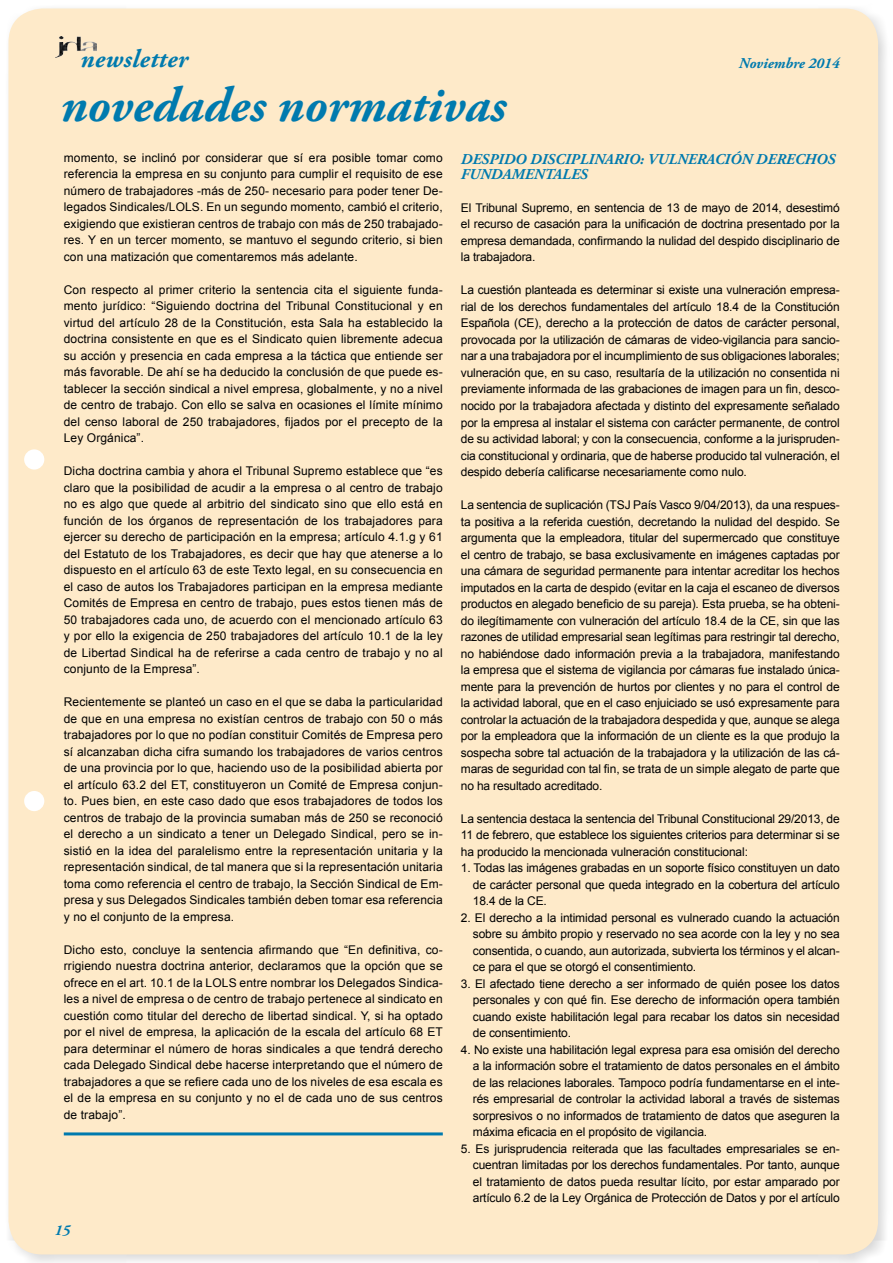
<style>
.page{position:relative;width:893px;height:1263px;background:#fff}
.page>*{position:absolute;margin:0;border:0;box-sizing:border-box;transform-origin:0 0}
.t1{font:italic 700 49.5px "Adobe Garamond Pro";color:#007aae}
.t2{font:italic 700 25.5px "Adobe Garamond Pro";letter-spacing:.015em;color:#007aae}
.t3{font:italic 700 15px/15px "Adobe Garamond Pro";color:#007aae}
.t4{font:12px/16.5px "Arial";letter-spacing:-.01em;color:#000;text-align:justify}
</style>
<div class="page">
<div style="left:4px;top:3px;width:887px;height:1260px;background:#000;opacity:.16"></div>
<div style="left:9px;top:9px;width:869px;height:1245px;background:#feeac9;border-radius:34px"></div>
<hr style="left:64px;top:1132px;width:379px;height:3px;background:#007aae">
<div style="left:24px;top:449px;width:20px;height:21px;background:#fff;border-radius:50%"></div>
<div style="left:24px;top:791px;width:20px;height:20px;background:#fff;border-radius:50%"></div>
<img style="left:56px;top:36px;width:40px;height:21px">
<h2 class="t2" style="left:81px;top:45px;width:109px">newsletter</h2>
<p class="t3" style="left:739px;top:56px;width:102px">Noviembre 2014</p>
<h1 class="t1" style="left:60px;top:77px;width:447px">novedades normativas</h1>
<p class="t4" style="left:64px;top:149px;width:380px">momento, se inclinó por considerar que sí era posible tomar como referencia la empresa en su conjunto para cumplir el requisito de ese número de trabajadores -más de 250- necesario para poder tener De&shy;legados Sindicales/LOLS. En un segundo momento, cambió el criterio, exigiendo que existieran centros de trabajo con más de 250 trabajado&shy;res. Y en un tercer momento, se mantuvo el segundo criterio, si bien con una matización que comentaremos más adelante.</p>
<p class="t4" style="left:64px;top:281px;width:380px">Con respecto al primer criterio la sentencia cita el siguiente funda&shy;mento jurídico: “Siguiendo doctrina del Tribunal Constitucional y en virtud del artículo 28 de la Constitución, esta Sala ha establecido la doctrina consistente en que es el Sindicato quien libremente adecua su acción y presencia en cada empresa a la táctica que entiende ser más favorable. De ahí se ha deducido la conclusión de que puede es&shy;tablecer la sección sindical a nivel empresa, globalmente, y no a nivel de centro de trabajo. Con ello se salva en ocasiones el límite mínimo del censo laboral de 250 trabajadores, fijados por el precepto de la Ley Orgánica”.</p>
<p class="t4" style="left:64px;top:463px;width:380px">Dicha doctrina cambia y ahora el Tribunal Supremo establece que “es claro que la posibilidad de acudir a la empresa o al centro de trabajo no es algo que quede al arbitrio del sindicato sino que ello está en función de los órganos de representación de los trabajadores para ejercer su derecho de participación en la empresa; artículo 4.1.g y 61 del Estatuto de los Trabajadores, es decir que hay que atenerse a lo dispuesto en el artículo 63 de este Texto legal, en su consecuencia en el caso de autos los Trabajadores participan en la empresa mediante Comités de Empresa en centro de trabajo, pues estos tienen más de 50 trabajadores cada uno, de acuerdo con el mencionado artículo 63 y por ello la exigencia de 250 trabajadores del artículo 10.1 de la ley de Libertad Sindical ha de referirse a cada centro de trabajo y no al conjunto de la Empresa”.</p>
<p class="t4" style="left:64px;top:694px;width:380px">Recientemente se planteó un caso en el que se daba la particularidad de que en una empresa no existían centros de trabajo con 50 o más trabajadores por lo que no podían constituir Comités de Empresa pero sí alcanzaban dicha cifra sumando los trabajadores de varios centros de una provincia por lo que, haciendo uso de la posibilidad abierta por el artículo 63.2 del ET, constituyeron un Comité de Empresa conjun&shy;to. Pues bien, en este caso dado que esos trabajadores de todos los centros de trabajo de la provincia sumaban más de 250 se reconoció el derecho a un sindicato a tener un Delegado Sindical, pero se in&shy;sistió en la idea del paralelismo entre la representación unitaria y la representación sindical, de tal manera que si la representación unitaria toma como referencia el centro de trabajo, la Sección Sindical de Em&shy;presa y sus Delegados Sindicales también deben tomar esa referencia y no el conjunto de la empresa.</p>
<p class="t4" style="left:64px;top:941px;width:381px">Dicho esto, concluye la sentencia afirmando que “En definitiva, co&shy;rrigiendo nuestra doctrina anterior, declaramos que la opción que se ofrece en el art. 10.1 de la LOLS entre nombrar los Delegados Sindica&shy;les a nivel de empresa o de centro de trabajo pertenece al sindicato en cuestión como titular del derecho de libertad sindical. Y, si ha optado por el nivel de empresa, la aplicación de la escala del artículo 68 ET para determinar el número de horas sindicales a que tendrá derecho cada Delegado Sindical debe hacerse interpretando que el número de trabajadores a que se refiere cada uno de los niveles de esa escala es el de la empresa en su conjunto y no el de cada uno de sus centros de trabajo”.</p>
<p class="t3" style="left:55px;top:1223px;width:17px">15</p>
<p class="t3" style="left:461px;top:152px;width:376px">DESPIDO DISCIPLINARIO: VULNERACIÓN DERECHOS<br>FUNDAMENTALES</p>
<p class="t4" style="left:461px;top:200px;width:380px">El Tribunal Supremo, en sentencia de 13 de mayo de 2014, desestimó el recurso de casación para la unificación de doctrina presentado por la empresa demandada, confirmando la nulidad del despido disciplinario de la trabajadora.</p>
<p class="t4" style="left:461px;top:282px;width:380px">La cuestión planteada es determinar si existe una vulneración empresa&shy;rial de los derechos fundamentales del artículo 18.4 de la Constitución Española (CE), derecho a la protección de datos de carácter personal, provocada por la utilización de cámaras de video-vigilancia para sancio&shy;nar a una trabajadora por el incumplimiento de sus obligaciones laborales; vulneración que, en su caso, resultaría de la utilización no consentida ni previamente informada de las grabaciones de imagen para un fin, desco&shy;nocido por la trabajadora afectada y distinto del expresamente señalado por la empresa al instalar el sistema con carácter permanente, de control de su actividad laboral; y con la consecuencia, conforme a la jurispruden&shy;cia constitucional y ordinaria, que de haberse producido tal vulneración, el despido debería calificarse necesariamente como nulo.</p>
<p class="t4" style="left:461px;top:497px;width:380px">La sentencia de suplicación (TSJ País Vasco 9/04/2013), da una respues&shy;ta positiva a la referida cuestión, decretando la nulidad del despido. Se argumenta que la empleadora, titular del supermercado que constituye el centro de trabajo, se basa exclusivamente en imágenes captadas por una cámara de seguridad permanente para intentar acreditar los hechos imputados en la carta de despido (evitar en la caja el escaneo de diversos productos en alegado beneficio de su pareja). Esta prueba, se ha obteni&shy;do ilegítimamente con vulneración del artículo 18.4 de la CE, sin que las razones de utilidad empresarial sean legítimas para restringir tal derecho, no habiéndose dado información previa a la trabajadora, manifestando la empresa que el sistema de vigilancia por cámaras fue instalado única&shy;mente para la prevención de hurtos por clientes y no para el control de la actividad laboral, que en el caso enjuiciado se usó expresamente para controlar la actuación de la trabajadora despedida y que, aunque se alega por la empleadora que la información de un cliente es la que produjo la sospecha sobre tal actuación de la trabajadora y la utilización de las cá&shy;maras de seguridad con tal fin, se trata de un simple alegato de parte que no ha resultado acreditado.</p>
<p class="t4" style="left:461px;top:810px;width:380px">La sentencia destaca la sentencia del Tribunal Constitucional 29/2013, de 11 de febrero, que establece los siguientes criterios para determinar si se ha producido la mencionada vulneración constitucional:</p>
<p class="t4" style="left:473px;top:860px;width:368px;text-indent:-12px">1. Todas las imágenes grabadas en un soporte físico constituyen un dato de carácter personal que queda integrado en la cobertura del artículo 18.4 de la CE.</p>
<p class="t4" style="left:473px;top:909px;width:368px;text-indent:-12px">2. El derecho a la intimidad personal es vulnerado cuando la actuación sobre su ámbito propio y reservado no sea acorde con la ley y no sea consentida, o cuando, aun autorizada, subvierta los términos y el alcan&shy;ce para el que se otorgó el consentimiento.</p>
<p class="t4" style="left:473px;top:975px;width:368px;text-indent:-12px">3. El afectado tiene derecho a ser informado de quién posee los datos personales y con qué fin. Ese derecho de información opera también cuando existe habilitación legal para recabar los datos sin necesidad de consentimiento.</p>
<p class="t4" style="left:473px;top:1041px;width:368px;text-indent:-12px">4. No existe una habilitación legal expresa para esa omisión del derecho a la información sobre el tratamiento de datos personales en el ámbito de las relaciones laborales. Tampoco podría fundamentarse en el inte&shy;rés empresarial de controlar la actividad laboral a través de sistemas sorpresivos o no informados de tratamiento de datos que aseguren la máxima eficacia en el propósito de vigilancia.</p>
<p class="t4" style="left:473px;top:1140px;width:368px;text-indent:-12px">5. Es jurisprudencia reiterada que las facultades empresariales se en&shy;cuentran limitadas por los derechos fundamentales. Por tanto, aunque el tratamiento de datos pueda resultar lícito, por estar amparado por artículo 6.2 de la Ley Orgánica de Protección de Datos y por el artículo</p>
</div>
